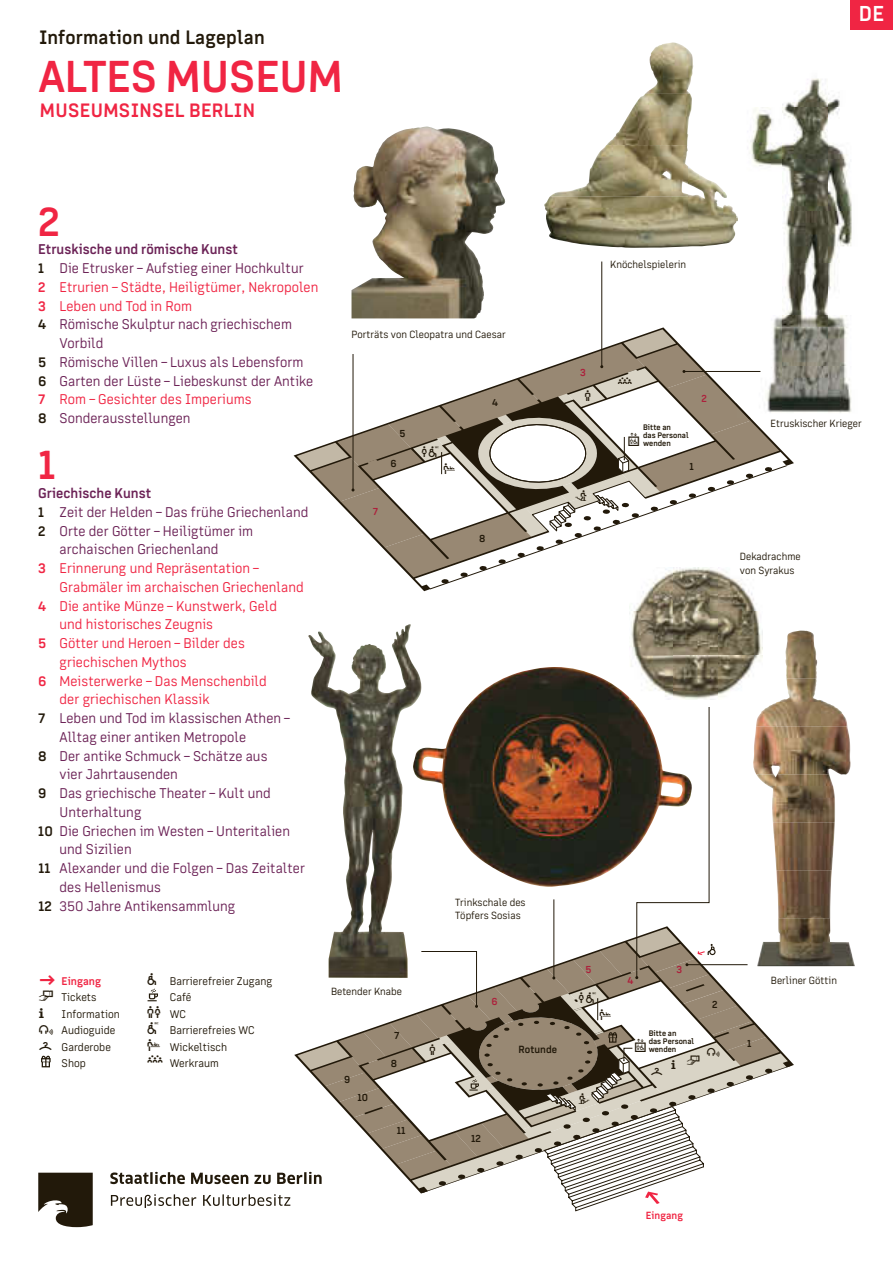
<style>
.page{position:relative;width:893px;height:1263px;background:#fff}
.page>*{position:absolute;margin:0;border:0;box-sizing:border-box;transform-origin:0 0}
.t1{font:700 45px "MI Grotesk";color:#f02543}
.t2{font:700 42px "MI Grotesk";color:#f02543}
.t3{font:40.5px "MI Typestar Piktogramme";color:#f02543}
.t4{font:22.5px "MI Typestar Piktogramme";color:#22190a}
.t5{font:700 21.75px "MI Grotesk";color:#fff}
.t6{font:20.4px "MI Typestar Piktogramme";color:#22190a}
.t7{font:700 19.5px "MI Grotesk";letter-spacing:.01em;color:#22190a}
.t8{font:700 19.5px "MI Grotesk";letter-spacing:.02em;color:#f02543}
.t9{font:14.25px "MI Grotesk";letter-spacing:.005em;color:#6c2357}
.t10{font:14.25px "MI Grotesk";letter-spacing:.005em;color:#f02543}
.t11{font:700 14.25px "MI Grotesk";color:#6c2357}
.t12{font:11.25px "MI Grotesk";color:#22190a}
.t13{font:700 11.25px/16.5px "MI Grotesk";color:#f02543}
.t14{font:10.5px/13.5px "MI Grotesk";color:#22190a}
.t15{font:700 10.5px "MI Grotesk";letter-spacing:.005em;color:#22190a}
.t16{font:700 10.5px "MI Grotesk";color:#ad203b}
.t17{font:700 10.5px "MI Grotesk";letter-spacing:.005em;color:#f02543}
.t18{font:700 8.1px/8.1px "MI Grotesk";color:#22190a}
.s1{font-weight:700;color:#22190a}
.s2{font-weight:700}
.s3{font-family:"MI Typestar Piktogramme";font-weight:400;font-size:22.5px;color:#22190a}
.s4{font-weight:400;color:#22190a}
.s5{font-family:"MI Typestar Piktogramme";font-size:22.5px}
</style>
<div class="page">
<svg style="left:38px;top:1173px;width:55px;height:54px"></svg>
<img style="left:645px;top:43px;width:48px;height:51px">
<img style="left:607px;top:94px;width:85px;height:51px">
<img style="left:551px;top:145px;width:137px;height:51px">
<img style="left:688px;top:166px;width:48px;height:80px">
<img style="left:544px;top:196px;width:144px;height:52px">
<img style="left:308px;top:624px;width:101px;height:82px">
<img style="left:352px;top:127px;width:132px;height:191px">
<hr style="left:601px;top:261px;width:1px;height:106px;background:#22190a">
<img style="left:413px;top:667px;width:142px;height:39px">
<img style="left:750px;top:78px;width:102px;height:335px">
<svg style="left:736px;top:215px;width:2px;height:7px"></svg>
<svg style="left:295px;top:328px;width:486px;height:256px"></svg>
<img style="left:785px;top:631px;width:32px;height:47px">
<img style="left:769px;top:678px;width:78px;height:48px">
<img style="left:781px;top:726px;width:70px;height:48px">
<img style="left:781px;top:774px;width:65px;height:48px">
<img style="left:781px;top:822px;width:54px;height:48px">
<img style="left:781px;top:870px;width:51px;height:48px">
<img style="left:781px;top:918px;width:74px;height:48px">
<img style="left:629px;top:568px;width:134px;height:132px">
<svg style="left:41px;top:1056px;width:10px;height:11px"></svg>
<svg style="left:110px;top:706px;width:671px;height:505px"></svg>
<div style="left:850px;top:0;width:43px;height:30px;background:#f02543"></div>
<h3 class="t7" style="left:39px;top:29px;width:227px">Information und Lageplan</h3>
<h1 class="t1" style="left:39px;top:58px;width:306px">ALTES MUSEUM</h1>
<h3 class="t8" style="left:40px;top:103px;width:217px">MUSEUMSINSEL BERLIN</h3>
<h3 class="t5" style="left:859px;top:5px;width:27px">DE</h3>
<h2 class="t2" style="left:38px;top:204px;width:23px">2</h2>
<p class="t11" style="left:38px;top:244px;width:201px">Etruskische und römische Kunst</p>
<p class="t9" style="left:38px;top:261px;width:267px"><span class="s1">1</span> Die Etrusker – Aufstieg einer Hochkultur</p>
<p class="t10" style="left:38px;top:279px;width:282px"><span class="s2">2</span> Etrurien – Städte, Heiligtümer, Nekropolen</p>
<p class="t10" style="left:38px;top:298px;width:155px"><span class="s2">3</span> Leben und Tod in Rom</p>
<p class="t9" style="left:38px;top:317px;width:255px"><span class="s1">4</span> Römische Skulptur nach griechischem</p>
<p class="t9" style="left:60px;top:336px;width:45px">Vorbild</p>
<p class="t9" style="left:38px;top:354px;width:267px"><span class="s1">5</span> Römische Villen – Luxus als Lebensform</p>
<p class="t9" style="left:38px;top:373px;width:277px"><span class="s1">6</span> Garten der Lüste – Liebeskunst der Antike</p>
<p class="t10" style="left:38px;top:392px;width:215px"><span class="s2">7</span> Rom – Gesichter des Imperiums</p>
<p class="t9" style="left:38px;top:411px;width:154px"><span class="s1">8</span> Sonderausstellungen</p>
<h2 class="t2" style="left:38px;top:448px;width:19px">1</h2>
<p class="t11" style="left:38px;top:487px;width:115px">Griechische Kunst</p>
<p class="t9" style="left:38px;top:504px;width:272px"><span class="s1">1</span> Zeit der Helden – Das frühe Griechenland</p>
<p class="t9" style="left:38px;top:523px;width:217px"><span class="s1">2</span> Orte der Götter – Heiligtümer im</p>
<p class="t9" style="left:60px;top:542px;width:161px">archaischen Griechenland</p>
<p class="t10" style="left:38px;top:561px;width:223px"><span class="s2">3</span> Erinnerung und Repräsentation –</p>
<p class="t10" style="left:60px;top:579px;width:246px">Grabmäler im archaischen Griechenland</p>
<p class="t10" style="left:38px;top:598px;width:240px"><span class="s2">4</span> Die antike Münze – Kunstwerk, Geld</p>
<p class="t10" style="left:60px;top:617px;width:155px">und historisches Zeugnis</p>
<p class="t10" style="left:38px;top:636px;width:208px"><span class="s2">5</span> Götter und Heroen – Bilder des</p>
<p class="t10" style="left:60px;top:654px;width:129px">griechischen Mythos</p>
<p class="t10" style="left:38px;top:673px;width:230px"><span class="s2">6</span> Meisterwerke – Das Menschenbild</p>
<p class="t10" style="left:60px;top:692px;width:151px">der griechischen Klassik</p>
<p class="t9" style="left:38px;top:711px;width:254px"><span class="s1">7</span> Leben und Tod im klassischen Athen –</p>
<p class="t9" style="left:60px;top:729px;width:188px">Alltag einer antiken Metropole</p>
<p class="t9" style="left:38px;top:748px;width:231px"><span class="s1">8</span> Der antike Schmuck – Schätze aus</p>
<p class="t9" style="left:60px;top:767px;width:120px">vier Jahrtausenden</p>
<p class="t9" style="left:38px;top:786px;width:234px"><span class="s1">9</span> Das griechische Theater – Kult und</p>
<p class="t9" style="left:60px;top:804px;width:83px">Unterhaltung</p>
<p class="t9" style="left:38px;top:823px;width:253px"><span class="s1">10</span> Die Griechen im Westen – Unteritalien</p>
<p class="t9" style="left:60px;top:842px;width:74px">und Sizilien</p>
<p class="t9" style="left:38px;top:861px;width:268px"><span class="s1">11</span> Alexander und die Folgen – Das Zeitalter</p>
<p class="t9" style="left:60px;top:879px;width:103px">des Hellenismus</p>
<p class="t9" style="left:38px;top:898px;width:198px"><span class="s1">12</span> 350 Jahre Antikensammlung</p>
<p class="t14" style="left:352px;top:328px;width:156px">Porträts von Cleopatra und Caesar</p>
<p class="t15" style="left:400px;top:429px;width:7px">5</p>
<p class="t15" style="left:390px;top:459px;width:8px">6</p>
<p class="t16" style="left:373px;top:507px;width:7px">7</p>
<h3 class="t6" style="left:421px;top:438px;width:20px">dn</h3>
<h3 class="t6" style="left:443px;top:455px;width:15px">Z</h3>
<p class="t15" style="left:492px;top:398px;width:7px">4</p>
<p class="t15" style="left:479px;top:534px;width:8px">8</p>
<p class="t14" style="left:455px;top:895px;width:72px">Trinkschale des<br>Töpfers Sosias</p>
<h3 class="t3" style="left:38px;top:949px;width:20px">4</h3>
<p class="t13" style="left:38px;top:973px;width:64px;text-indent:23px">Eingang<br><span class="s3">U</span> <span class="s4">Tickets</span></p>
<h3 class="t4" style="left:38px;top:997px;width:8px">I</h3>
<p class="t12" style="left:62px;top:1008px;width:60px">Information</p>
<p class="t12" style="left:38px;top:1024px;width:79px"><span class="s5">+</span> Audioguide</p>
<p class="t12" style="left:38px;top:1041px;width:74px"><span class="s5">u</span> Garderobe</p>
<p class="t12" style="left:62px;top:1057px;width:26px">Shop</p>
<p class="t12" style="left:146px;top:975px;width:127px"><span class="s5">z</span> Barrierefreier Zugang</p>
<p class="t12" style="left:170px;top:991px;width:23px">Café</p>
<p class="t12" style="left:146px;top:1008px;width:41px"><span class="s5">a</span> WC</p>
<p class="t12" style="left:146px;top:1024px;width:110px"><span class="s5">n</span> Barrierefreies WC</p>
<p class="t12" style="left:146px;top:1041px;width:82px"><span class="s5">Z</span> Wickeltisch</p>
<p class="t12" style="left:146px;top:1057px;width:74px"><span class="s5">v</span> Werkraum</p>
<p class="t14" style="left:331px;top:985px;width:73px">Betender Knabe</p>
<p class="t15" style="left:344px;top:1075px;width:8px">9</p>
<p class="t15" style="left:357px;top:1093px;width:12px">10</p>
<p class="t15" style="left:394px;top:1031px;width:7px">7</p>
<p class="t15" style="left:391px;top:1059px;width:8px">8</p>
<p class="t15" style="left:397px;top:1126px;width:10px">11</p>
<h3 class="t6" style="left:429px;top:1036px;width:9px">s</h3>
<p class="t16" style="left:491px;top:997px;width:8px">6</p>
<p class="t15" style="left:518px;top:1045px;width:40px">Rotunde</p>
<p class="t15" style="left:471px;top:1134px;width:11px">12</p>
<p class="t14" style="left:610px;top:258px;width:77px">Knöchelspielerin</p>
<p class="t16" style="left:580px;top:369px;width:7px">3</p>
<h3 class="t6" style="left:584px;top:382px;width:9px">s</h3>
<h3 class="t6" style="left:575px;top:482px;width:14px">,</h3>
<h3 class="t6" style="left:617px;top:369px;width:17px">v</h3>
<p class="t16" style="left:701px;top:394px;width:7px">2</p>
<h3 class="t6" style="left:627px;top:427px;width:14px">l</h3>
<p class="t18" style="left:643px;top:424px;width:47px">Bitte an<br>das Personal wenden</p>
<p class="t15" style="left:689px;top:463px;width:6px">1</p>
<p class="t16" style="left:586px;top:965px;width:7px">5</p>
<h3 class="t6" style="left:578px;top:984px;width:21px">dn</h3>
<h3 class="t6" style="left:599px;top:1001px;width:15px">Z</h3>
<p class="t16" style="left:627px;top:976px;width:7px">4</p>
<p class="t16" style="left:676px;top:966px;width:7px">3</p>
<p class="t15" style="left:712px;top:1000px;width:7px">2</p>
<h3 class="t6" style="left:578px;top:1085px;width:14px">.</h3>
<p class="t18" style="left:649px;top:1029px;width:47px">Bitte an<br>das Personal wenden</p>
<h3 class="t6" style="left:634px;top:1033px;width:14px">l</h3>
<h3 class="t6" style="left:706px;top:1037px;width:16px">+</h3>
<h3 class="t6" style="left:686px;top:1046px;width:16px">U</h3>
<h3 class="t6" style="left:670px;top:1050px;width:8px">I</h3>
<h3 class="t6" style="left:650px;top:1056px;width:15px">u</h3>
<p class="t14" style="left:771px;top:417px;width:93px">Etruskischer Krieger</p>
<p class="t14" style="left:740px;top:550px;width:62px">Dekadrachme von Syrakus</p>
<p class="t14" style="left:771px;top:973px;width:68px">Berliner Göttin</p>
<p class="t15" style="left:747px;top:1039px;width:6px">1</p>
<p class="t17" style="left:646px;top:1211px;width:39px">Eingang</p>
</div>
